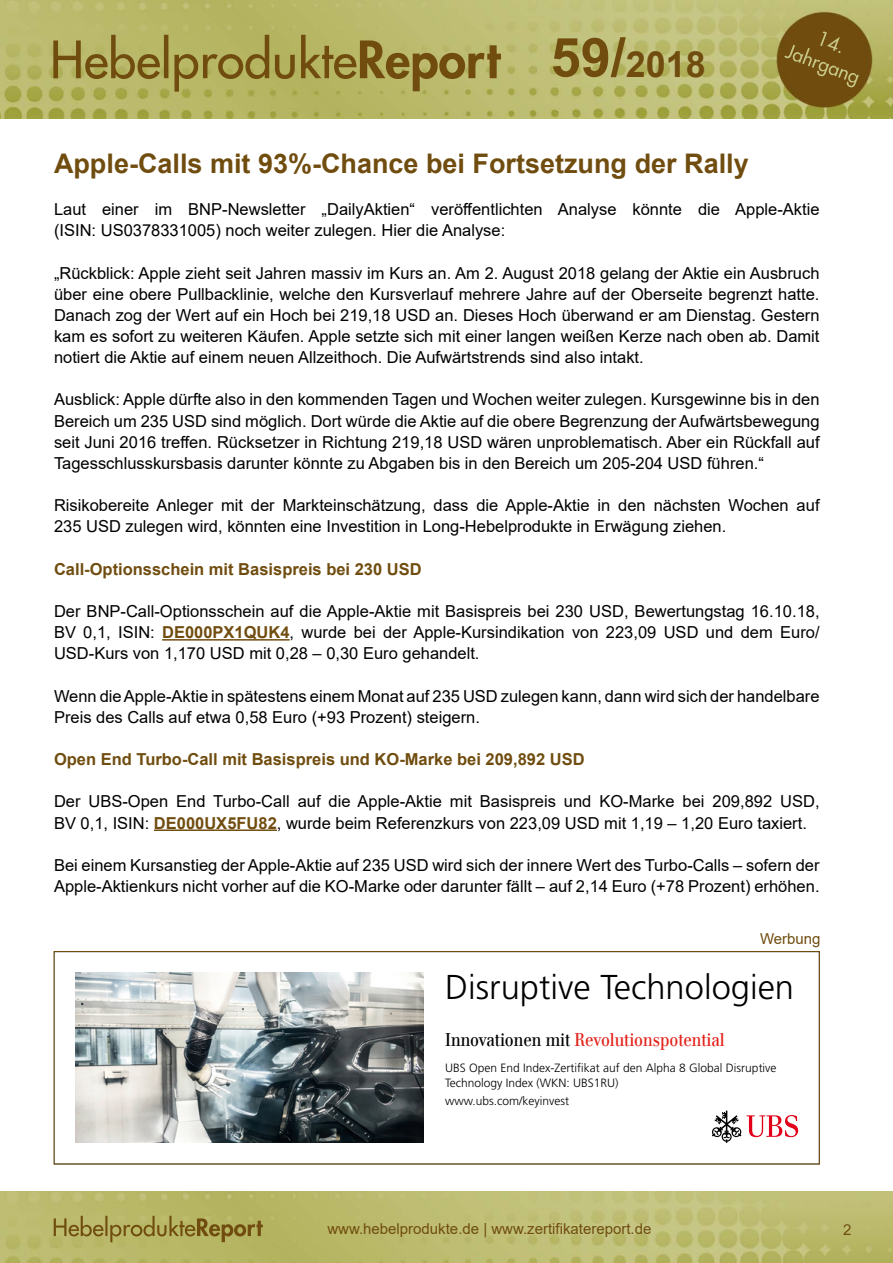
<style>
.page{position:relative;width:893px;height:1263px;background:#fff}
.page>*{position:absolute;margin:0;border:0;box-sizing:border-box;transform-origin:0 0}
.t1{font:700 36px "Arial";color:#704d0f}
.t2{font:300 34.5px "Frutiger LT Std";color:#000}
.t3{font:700 27px "Arial";color:#704d0f}
.t4{font:18px "UBS Headline";color:#e32119}
.t5{font:16.5px/21.1px "Arial";color:#000}
.t6{font:700 16.5px "Arial";color:#704d0f}
.t7{font:15px "Arial";color:#704d0f}
.t8{font:300 12px/14.4px "Frutiger LT Std";color:#000}
.s1{font-size:54px}
.s2{font-weight:700;color:#704d0f}
.s3{color:#000}
</style>
<div class="page">
<img style="left:0;top:1192px;width:893px;height:71px">
<img style="left:0;top:0;width:893px;height:119px">
<hr style="left:162px;top:639px;width:128px;height:2px;background:#704d0f">
<hr style="left:154px;top:829px;width:123px;height:2px;background:#704d0f">
<img style="left:75px;top:973px;width:349px;height:170px">
<svg style="left:712px;top:1110px;width:86px;height:33px"></svg>
<div style="left:54px;top:951px;width:766px;height:213px;border:1px solid #704d0f"></div>
<h1 class="t1" style="left:551px;top:39px;width:157px"><span class="s1">59/</span>2018</h1>
<h3 class="t3" style="left:54px;top:144px;width:696px">Apple-Calls mit 93%-Chance bei Fortsetzung der Rally</h3>
<p class="t5" style="left:54px;top:199px;width:767px">Laut einer im BNP-Newsletter „DailyAktien“ veröffentlichten Analyse könnte die Apple-Aktie (ISIN: US0378331005) noch weiter zulegen. Hier die Analyse:</p>
<p class="t5" style="left:54px;top:262px;width:767px;text-align:justify">„Rückblick: Apple zieht seit Jahren massiv im Kurs an. Am 2. August 2018 gelang der Aktie ein Ausbruch über eine obere Pullbacklinie, welche den Kursverlauf mehrere Jahre auf der Oberseite begrenzt hatte.<br>Danach zog der Wert auf ein Hoch bei 219,18 USD an. Dieses Hoch überwand er am Dienstag. Gestern kam es sofort zu weiteren Käufen. Apple setzte sich mit einer langen weißen Kerze nach oben ab. Damit notiert die Aktie auf einem neuen Allzeithoch. Die Aufwärtstrends sind also intakt.</p>
<p class="t5" style="left:54px;top:389px;width:767px;text-align:justify">Ausblick: Apple dürfte also in den kommenden Tagen und Wochen weiter zulegen. Kursgewinne bis in den Bereich um 235 USD sind möglich. Dort würde die Aktie auf die obere Begrenzung der Aufwärtsbewegung seit Juni 2016 treffen. Rücksetzer in Richtung 219,18 USD wären unproblematisch. Aber ein Rückfall auf Tagesschlusskursbasis darunter könnte zu Abgaben bis in den Bereich um 205-204 USD führen.“</p>
<p class="t5" style="left:54px;top:495px;width:767px">Risikobereite Anleger mit der Markteinschätzung, dass die Apple-Aktie in den nächsten Wochen auf<br>235 USD zulegen wird, könnten eine Investition in Long-Hebelprodukte in Erwägung ziehen.</p>
<p class="t6" style="left:54px;top:557px;width:369px">Call-Optionsschein mit Basispreis bei 230 USD</p>
<p class="t5" style="left:54px;top:600px;width:767px;text-align:justify">Der BNP-Call-Optionsschein auf die Apple-Aktie mit Basispreis bei 230 USD, Bewertungstag 16.10.18, BV 0,1, ISIN: <span class="s2">DE000PX1QUK4</span>, wurde bei der Apple-Kursindikation von 223,09 USD und dem Euro/ USD-Kurs von 1,170 USD mit 0,28 – 0,30 Euro gehandelt.</p>
<p class="t5" style="left:54px;top:685px;width:767px">Wenn die Apple-Aktie in spätestens einem Monat auf 235 USD zulegen kann, dann wird sich der handelbare<br>Preis des Calls auf etwa 0,58 Euro (+93 Prozent) steigern.</p>
<p class="t6" style="left:54px;top:748px;width:532px">Open End Turbo-Call mit Basispreis und KO-Marke bei 209,892 USD</p>
<p class="t5" style="left:54px;top:791px;width:767px">Der UBS-Open End Turbo-Call auf die Apple-Aktie mit Basispreis und KO-Marke bei 209,892 USD,<br>BV 0,1, ISIN: <span class="s2">DE000UX5FU82</span>, wurde beim Referenzkurs von 223,09 USD mit 1,19 – 1,20 Euro taxiert.</p>
<p class="t5" style="left:54px;top:854px;width:767px">Bei einem Kursanstieg der Apple-Aktie auf 235 USD wird sich der innere Wert des Turbo-Calls – sofern der<br>Apple-Aktienkurs nicht vorher auf die KO-Marke oder darunter fällt – auf 2,14 Euro (+78 Prozent) erhöhen.</p>
<p class="t7" style="left:760px;top:929px;width:62px">Werbung</p>
<h2 class="t2" style="left:445px;top:967px;width:350px">Disruptive Technologien</h2>
<p class="t4" style="left:445px;top:1029px;width:281px"><span class="s3">Innovationen mit</span> Revolutionspotential</p>
<p class="t8" style="left:445px;top:1061px;width:333px">UBS Open End Index-Zertifikat auf den Alpha 8 Global Disruptive<br>Technology Index (WKN: UBS1RU)</p>
<p class="t8" style="left:445px;top:1093px;width:126px">www.ubs.com/keyinvest</p>
<p class="t7" style="left:327px;top:1218px;width:326px">www.hebelprodukte.de | www.zertifikatereport.de</p>
<p class="t7" style="left:843px;top:1219px;width:10px">2</p>
</div>
